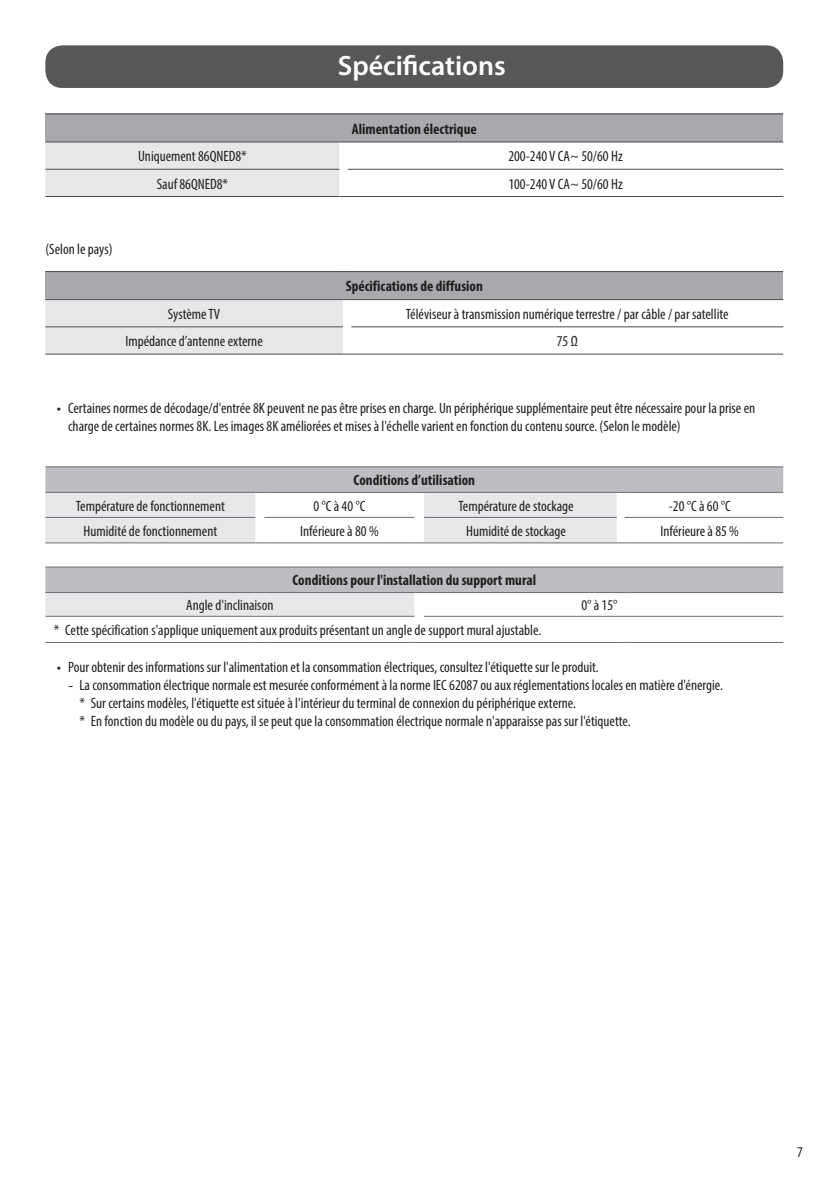
<style>
.page{position:relative;width:840px;height:1191px;background:#fff}
.page>*{position:absolute;margin:0;border:0;box-sizing:border-box;transform-origin:0 0}
.t1{font:600 28px "Myriad Pro";color:#fff}
.Body_Center{font:condensed 15px/18px "Myriad Pro";color:#231f20}
.Body_Bold_Center{font:700 condensed 15px "Myriad Pro";color:#231f20}
.Body{font:condensed 15px "Myriad Pro";color:#231f20}
.Page_Number_Right{font:condensed 15px "Myriad Pro";color:#231f20}
.s1{font-family:"LG Smart";font-stretch:normal}
</style>
<div class="page">
<div style="left:45px;top:45px;width:737px;height:43px;background:#57585a;border-radius:17px"></div>
<div style="left:45px;top:114px;width:737px;height:28px;background:#a8a9ad"></div>
<hr style="left:45px;top:113px;width:294px;height:1px;background:#4b4c4d">
<hr style="left:348px;top:113px;width:434px;height:1px;background:#4b4c4d">
<hr style="left:348px;top:141px;width:434px;height:1px;background:#4b4c4d">
<hr style="left:348px;top:169px;width:434px;height:1px;background:#4b4c4d">
<hr style="left:348px;top:196px;width:434px;height:1px;background:#4b4c4d">
<svg style="left:45px;top:141px;width:303px;height:56px;background:#dddee0"></svg>
<div style="left:45px;top:271px;width:737px;height:28px;background:#a8a9ad"></div>
<hr style="left:45px;top:271px;width:297px;height:1px;background:#4b4c4d">
<hr style="left:351px;top:271px;width:431px;height:1px;background:#4b4c4d">
<hr style="left:351px;top:299px;width:431px;height:1px;background:#4b4c4d">
<hr style="left:351px;top:326px;width:431px;height:1px;background:#4b4c4d">
<hr style="left:351px;top:353px;width:431px;height:1px;background:#4b4c4d">
<svg style="left:45px;top:299px;width:306px;height:55px;background:#dfe0e2"></svg>
<svg style="left:45px;top:467px;width:737px;height:125px;fill:#bcbdc0"></svg>
<svg style="left:45px;top:493px;width:571px;height:123px"></svg>
<hr style="left:45px;top:466px;width:210px;height:1px;background:#6c6d70">
<hr style="left:264px;top:466px;width:150px;height:1px;background:#6c6d70">
<hr style="left:424px;top:466px;width:192px;height:1px;background:#6c6d70">
<hr style="left:624px;top:466px;width:158px;height:1px;background:#6c6d70">
<hr style="left:45px;top:566px;width:210px;height:1px;background:#6c6d70">
<hr style="left:264px;top:566px;width:150px;height:1px;background:#6c6d70">
<hr style="left:424px;top:566px;width:192px;height:1px;background:#6c6d70">
<hr style="left:624px;top:566px;width:158px;height:1px;background:#6c6d70">
<hr style="left:45px;top:492px;width:210px;height:1px;background:#6c6d70">
<hr style="left:45px;top:517px;width:210px;height:1px;background:#6c6d70">
<hr style="left:45px;top:542px;width:210px;height:1px;background:#6c6d70">
<hr style="left:264px;top:542px;width:150px;height:1px;background:#6c6d70">
<hr style="left:424px;top:542px;width:192px;height:1px;background:#6c6d70">
<hr style="left:624px;top:542px;width:158px;height:1px;background:#6c6d70">
<hr style="left:264px;top:492px;width:150px;height:1px;background:#6c6d70">
<hr style="left:264px;top:517px;width:150px;height:1px;background:#6c6d70">
<hr style="left:45px;top:592px;width:210px;height:1px;background:#6c6d70">
<hr style="left:264px;top:592px;width:150px;height:1px;background:#6c6d70">
<hr style="left:45px;top:616px;width:210px;height:1px;background:#6c6d70">
<hr style="left:264px;top:616px;width:150px;height:1px;background:#6c6d70">
<hr style="left:424px;top:616px;width:192px;height:1px;background:#6c6d70">
<hr style="left:624px;top:616px;width:158px;height:1px;background:#6c6d70">
<hr style="left:45px;top:642px;width:210px;height:1px;background:#6c6d70">
<hr style="left:264px;top:642px;width:150px;height:1px;background:#6c6d70">
<hr style="left:424px;top:642px;width:192px;height:1px;background:#6c6d70">
<hr style="left:624px;top:642px;width:158px;height:1px;background:#6c6d70">
<hr style="left:424px;top:492px;width:192px;height:1px;background:#6c6d70">
<hr style="left:424px;top:517px;width:192px;height:1px;background:#6c6d70">
<hr style="left:624px;top:492px;width:158px;height:1px;background:#6c6d70">
<hr style="left:624px;top:517px;width:158px;height:1px;background:#6c6d70">
<hr style="left:424px;top:592px;width:192px;height:1px;background:#6c6d70">
<hr style="left:624px;top:592px;width:158px;height:1px;background:#6c6d70">
<p class="t1" style="left:337px;top:48px;width:169px">Spécifications</p>
<p class="Body_Bold_Center" style="left:351px;top:119px;width:126px">Alimentation électrique</p>
<p class="Body_Center" style="left:138px;top:147px;width:110px">Uniquement 86QNED8*</p>
<p class="Body_Center" style="left:508px;top:147px;width:116px">200-240 V CA~ 50/60 Hz</p>
<p class="Body_Center" style="left:157px;top:174px;width:73px">Sauf 86QNED8*</p>
<p class="Body_Center" style="left:508px;top:174px;width:116px">100-240 V CA~ 50/60 Hz</p>
<p class="Body" style="left:45px;top:240px;width:69px">(Selon le pays)</p>
<p class="Body_Bold_Center" style="left:345px;top:277px;width:139px">Spécifications de diffusion</p>
<p class="Body_Center" style="left:168px;top:305px;width:54px">Système TV</p>
<p class="Body_Center" style="left:405px;top:305px;width:324px">Téléviseur à transmission numérique terrestre / par câble / par satellite</p>
<p class="Body_Center" style="left:125px;top:332px;width:139px">Impédance d’antenne externe</p>
<p class="Body_Center" style="left:556px;top:332px;width:22px">75 Ω</p>
<p class="Body_Center" style="left:68px;top:399px;width:688px;text-indent:-11px"><span class="s1">•</span> Certaines normes de décodage/d'entrée 8K peuvent ne pas être prises en charge. Un périphérique supplémentaire peut être nécessaire pour la prise en charge de certaines normes 8K. Les images 8K améliorées et mises à l'échelle varient en fonction du contenu source. (Selon le modèle)</p>
<p class="Body_Bold_Center" style="left:353px;top:471px;width:123px">Conditions d’utilisation</p>
<p class="Body_Center" style="left:76px;top:496px;width:150px">Température de fonctionnement</p>
<p class="Body_Center" style="left:313px;top:496px;width:53px">0 °C à 40 °C</p>
<p class="Body_Center" style="left:458px;top:496px;width:117px">Température de stockage</p>
<p class="Body_Center" style="left:668px;top:496px;width:63px">-20 °C à 60 °C</p>
<p class="Body_Center" style="left:84px;top:521px;width:135px">Humidité de fonctionnement</p>
<p class="Body_Center" style="left:300px;top:521px;width:80px">Inférieure à 80 %</p>
<p class="Body_Center" style="left:466px;top:521px;width:101px">Humidité de stockage</p>
<p class="Body_Center" style="left:660px;top:521px;width:80px">Inférieure à 85 %</p>
<p class="Body_Bold_Center" style="left:292px;top:571px;width:245px">Conditions pour l'installation du support mural</p>
<p class="Body_Center" style="left:186px;top:596px;width:89px">Angle d'inclinaison</p>
<p class="Body_Center" style="left:581px;top:596px;width:37px">0° à 15°</p>
<p class="Body_Center" style="left:54px;top:621px;width:488px">* Cette spécification s'applique uniquement aux produits présentant un angle de support mural ajustable.</p>
<p class="Body_Center" style="left:57px;top:658px;width:543px"><span class="s1">•</span> Pour obtenir des informations sur l'alimentation et la consommation électriques, consultez l'étiquette sur le produit.</p>
<p class="Body_Center" style="left:68px;top:676px;width:656px"><span class="s1">-</span> La consommation électrique normale est mesurée conformément à la norme IEC 62087 ou aux réglementations locales en matière d'énergie.</p>
<p class="Body_Center" style="left:79px;top:694px;width:498px">* Sur certains modèles, l'étiquette est située à l'intérieur du terminal de connexion du périphérique externe.</p>
<p class="Body_Center" style="left:79px;top:712px;width:552px">* En fonction du modèle ou du pays, il se peut que la consommation électrique normale n'apparaisse pas sur l'étiquette.</p>
<p class="Page_Number_Right" style="left:796px;top:1142px;width:7px">7</p>
</div>
